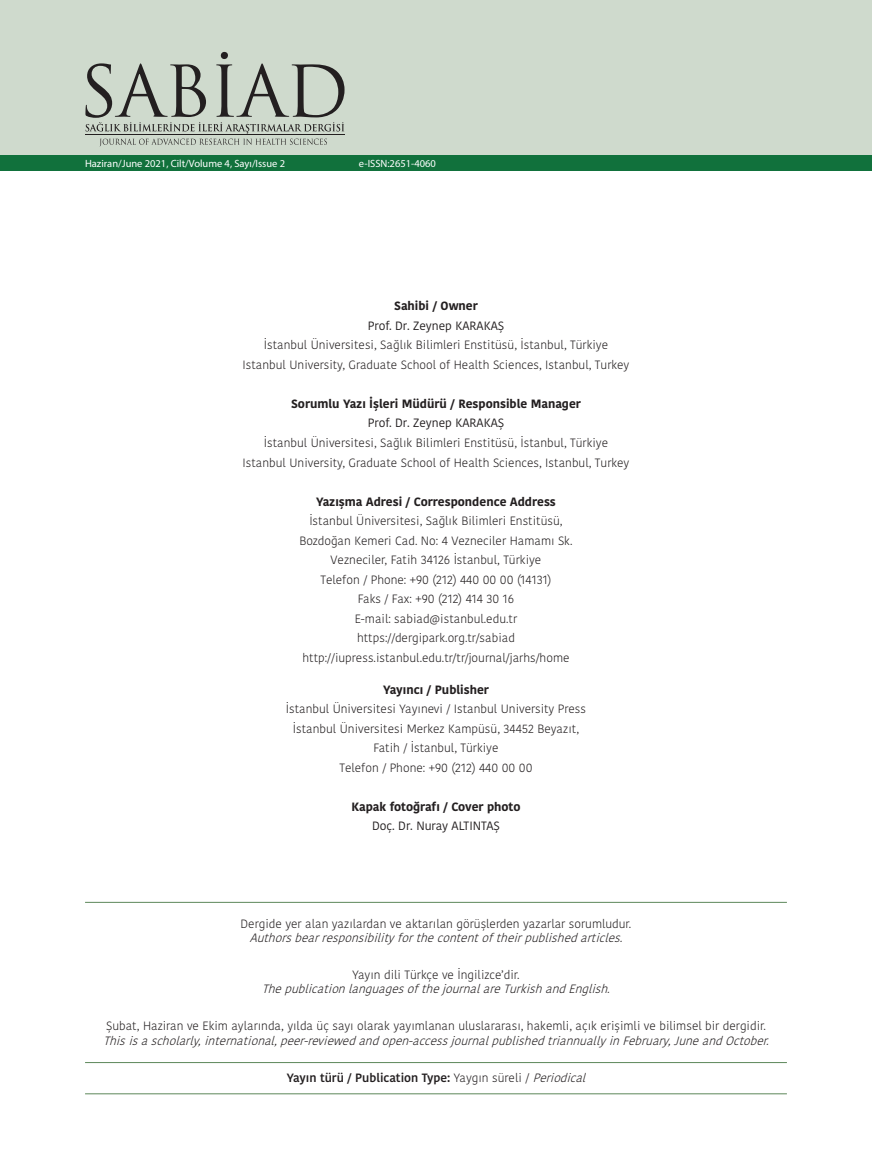
<style>
.page{position:relative;width:872px;height:1170px;background:#fff}
.page>*{position:absolute;margin:0;border:0;box-sizing:border-box;transform-origin:0 0}
.t1{font:300 12px/19.5px "Kohinoor Bangla";color:#231f20;text-align:center}
.t2{font:italic 300 12px "Kohinoor Bangla";color:#231f20}
.t3{font:700 12px "Kohinoor Bangla";color:#231f20}
.t4{font:12px "Kohinoor Bangla";color:#231f20}
.t5{font:600 12px "Kohinoor Bangla";color:#231f20}
.t6{font:10.5px "Myriad Pro";color:#fff}
.s1{font-weight:300}
.s2{font-weight:300;font-style:italic}
</style>
<div class="page">
<div style="left:0;top:0;width:872px;height:155px;background:#cfdacd"></div>
<div style="left:0;top:155px;width:872px;height:15px;background:#11713c"></div>
<hr style="left:85px;top:901px;width:702px;height:1px;background:#5d875a">
<hr style="left:85px;top:1062px;width:702px;height:1px;background:#5d875a">
<hr style="left:85px;top:1093px;width:702px;height:1px;background:#5d875a">
<svg style="left:85px;top:52px;width:259px;height:95px"></svg>
<p class="t6" style="left:85px;top:156px;width:201px">Haziran/June 2021, Cilt/Volume 4, Sayı/Issue 2</p>
<p class="t6" style="left:359px;top:156px;width:79px">e-ISSN:2651-4060</p>
<p class="t3" style="left:394px;top:295px;width:85px">Sahibi / Owner</p>
<p class="t4" style="left:368px;top:316px;width:138px">Prof. Dr. Zeynep KARAKAŞ</p>
<p class="t1" style="left:242px;top:335px;width:388px">İstanbul Üniversitesi, Sağlık Bilimleri Enstitüsü, İstanbul, Türkiye<br>Istanbul University, Graduate School of Health Sciences, Istanbul, Turkey</p>
<p class="t3" style="left:291px;top:393px;width:291px">Sorumlu Yazı İşleri Müdürü / Responsible Manager</p>
<p class="t4" style="left:368px;top:414px;width:138px">Prof. Dr. Zeynep KARAKAŞ</p>
<p class="t1" style="left:242px;top:433px;width:388px">İstanbul Üniversitesi, Sağlık Bilimleri Enstitüsü, İstanbul, Türkiye<br>Istanbul University, Graduate School of Health Sciences, Istanbul, Turkey</p>
<p class="t3" style="left:316px;top:490px;width:241px">Yazışma Adresi / Correspondence Address</p>
<p class="t1" style="left:299px;top:511px;width:275px">İstanbul Üniversitesi, Sağlık Bilimleri Enstitüsü, Bozdoğan Kemeri Cad. No: 4 Vezneciler Hamamı Sk.<br>Vezneciler, Fatih 34126 İstanbul, Türkiye<br>Telefon / Phone: +90 (212) 440 00 00 (14131)<br>Faks / Fax: +90 (212) 414 30 16<br>E-mail: sabiad@istanbul.edu.tr https://dergipark.org.tr/sabiad http://iupress.istanbul.edu.tr/tr/journal/jarhs/home</p>
<p class="t3" style="left:383px;top:679px;width:107px">Yayıncı / Publisher</p>
<p class="t1" style="left:286px;top:699px;width:302px">İstanbul Üniversitesi Yayınevi / Istanbul University Press İstanbul Üniversitesi Merkez Kampüsü, 34452 Beyazıt, Fatih / İstanbul, Türkiye<br>Telefon / Phone: +90 (212) 440 00 00</p>
<p class="t3" style="left:351px;top:796px;width:171px">Kapak fotoğrafı / Cover photo</p>
<p class="t4" style="left:372px;top:817px;width:129px">Doç. Dr. Nuray ALTINTAŞ</p>
<p class="t1" style="left:241px;top:913px;width:392px">Dergide yer alan yazılardan ve aktarılan görüşlerden yazarlar sorumludur.</p>
<p class="t2" style="left:250px;top:928px;width:378px">Authorsbearresponsibilityforthecontentoftheirpublishedarticles.</p>
<p class="t1" style="left:352px;top:964px;width:168px">Yayın dili Türkçe ve İngilizce’dir.</p>
<p class="t2" style="left:262px;top:980px;width:354px">ThepublicationlanguagesofthejournalareTurkishandEnglish.</p>
<p class="t1" style="left:106px;top:1016px;width:661px">Şubat, Haziran ve Ekim aylarında, yılda üç sayı olarak yayımlanan uluslararası, hakemli, açık erişimli ve bilimsel bir dergidir.</p>
<p class="t2" style="left:103px;top:1031px;width:671px">Thisisascholarly,international,peer-reviewedandopen-accessjournalpublishedtriannuallyinFebruary,JuneandOctober.</p>
<p class="t5" style="left:287px;top:1067px;width:305px">Yayın türü / Publication Type: <span class="s1">Yaygın süreli /</span> <span class="s2">Periodical</span></p>
</div>
